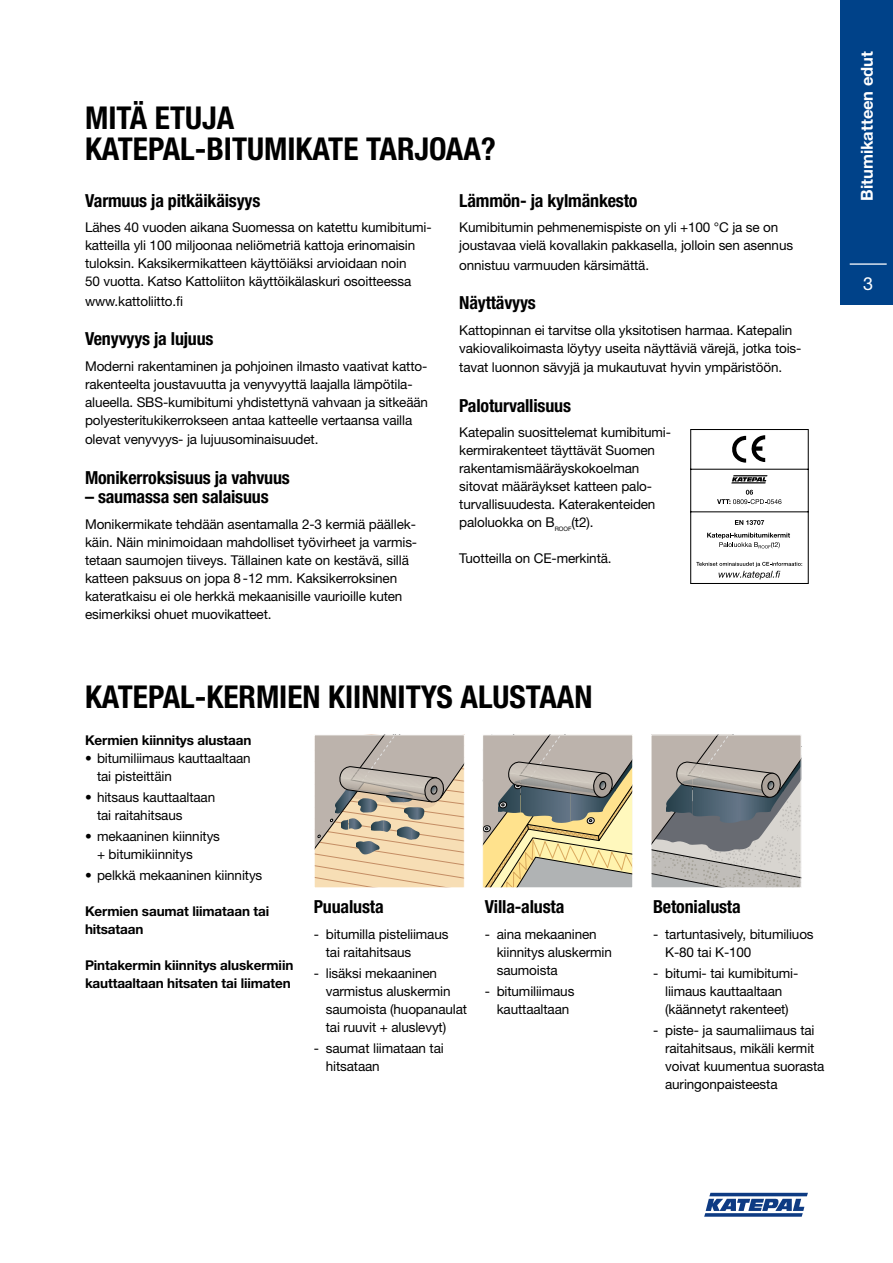
<style>
.page{position:relative;width:893px;height:1263px;background:#fff}
.page>*{position:absolute;margin:0;border:0;box-sizing:border-box;transform-origin:0 0}
.t1{font:700 condensed 31.5px/31.5px "Helvetica Neue LT Std";color:#000}
.t2{font:700 condensed 18px "Helvetica Neue LT Std";letter-spacing:-.01em;color:#000}
.t3{font:18px "Helvetica Neue LT Std";color:#fff}
.t4{font:700 16.5px "Helvetica Neue LT Std";color:#fff}
.t5{font:13.5px/18px "Helvetica Neue LT Std";letter-spacing:-.01em;color:#000}
.t6{font:700 13.5px/18px "Helvetica Neue LT Std";letter-spacing:-.01em;color:#000}
</style>
<div class="page">
<svg style="left:690px;top:429px;width:119px;height:155px"></svg>
<div style="left:840px;top:0;width:53px;height:305px;background:#004289"></div>
<hr style="left:850px;top:263px;width:37px;height:2px;background:#fff">
<svg style="left:704px;top:1193px;width:104px;height:24px"></svg>
<svg style="left:316px;top:736px;width:147px;height:150px;background:#cbbba5"></svg>
<div style="left:314px;top:734px;width:151px;height:154px;border:1px solid #fff"></div>
<svg style="left:484px;top:736px;width:147px;height:150px;background:#b8b095"></svg>
<div style="left:482px;top:734px;width:151px;height:154px;border:1px solid #fff"></div>
<svg style="left:653px;top:736px;width:147px;height:150px;background:#a09f9e"></svg>
<div style="left:651px;top:734px;width:151px;height:154px;border:1px solid #fff"></div>
<h1 class="t1" style="left:85px;top:101px;width:412px">MITÄ ETUJA<br>KATEPAL-BITUMIKATE TARJOAA?</h1>
<h2 class="t2" style="left:85px;top:190px;width:177px">Varmuus ja pitkäikäisyys</h2>
<p class="t5" style="left:85px;top:218px;width:348px">Lähes 40 vuoden aikana Suomessa on katettu kumibitumi&shy;katteilla yli 100 miljoonaa neliömetriä kattoja erinomaisin tuloksin. Kaksikermikatteen käyttöiäksi arvioidaan noin<br>50 vuotta. Katso Kattoliiton käyttöikälaskuri osoitteessa</p>
<p class="t5" style="left:85px;top:292px;width:100px">www.kattoliitto.fi</p>
<h2 class="t2" style="left:85px;top:328px;width:130px">Venyvyys ja lujuus</h2>
<p class="t5" style="left:85px;top:357px;width:345px">Moderni rakentaminen ja pohjoinen ilmasto vaativat katto&shy;rakenteelta joustavuutta ja venyvyyttä laajalla lämpötila&shy;alueella. SBS-kumibitumi yhdistettynä vahvaan ja sitkeään polyesteritukikerrokseen antaa katteelle vertaansa vailla</p>
<p class="t5" style="left:85px;top:430px;width:235px">olevat venyvyys- ja lujuusominaisuudet.</p>
<h2 class="t2" style="left:85px;top:466px;width:206px">Monikerroksisuus ja vahvuus</h2>
<h2 class="t2" style="left:85px;top:486px;width:185px">– saumassa sen salaisuus</h2>
<p class="t5" style="left:85px;top:515px;width:334px">Monikermikate tehdään asentamalla 2-3 kermiä päällek&shy;käin. Näin minimoidaan mahdolliset työvirheet ja varmis&shy;tetaan saumojen tiiveys. Tällainen kate on kestävä, sillä katteen paksuus on jopa 8 -12 mm. Kaksikerroksinen kateratkaisu ei ole herkkä mekaanisille vaurioille kuten esimerkiksi ohuet muovikatteet.</p>
<h2 class="t2" style="left:459px;top:190px;width:180px">Lämmön- ja kylmänkesto</h2>
<p class="t5" style="left:459px;top:218px;width:335px">Kumibitumin pehmenemispiste on yli +100 °C ja se on joustavaa vielä kovallakin pakkasella, jolloin sen asennus</p>
<p class="t5" style="left:459px;top:256px;width:191px">onnistuu varmuuden kärsimättä.</p>
<h2 class="t2" style="left:459px;top:292px;width:78px">Näyttävyys</h2>
<p class="t5" style="left:459px;top:321px;width:344px">Kattopinnan ei tarvitse olla yksitotisen harmaa. Katepalin vakiovalikoimasta löytyy useita näyttäviä värejä, jotka tois-</p>
<p class="t5" style="left:459px;top:358px;width:324px">tavat luonnon sävyjä ja mukautuvat hyvin ympäristöön.</p>
<h2 class="t2" style="left:459px;top:394px;width:113px">Paloturvallisuus</h2>
<p class="t5" style="left:459px;top:423px;width:213px">Katepalin suosittelemat kumibitumi&shy;kermirakenteet täyttävät Suomen rakentamismääräyskokoelman sitovat määräykset katteen palo&shy;turvallisuudesta. Katerakenteiden paloluokka on B<sub>ROOF</sub>(t2).</p>
<p class="t5" style="left:459px;top:549px;width:154px">Tuotteilla on CE-merkintä.</p>
<h1 class="t1" style="left:85px;top:681px;width:509px">KATEPAL-KERMIEN KIINNITYS ALUSTAAN</h1>
<p class="t6" style="left:85px;top:731px;width:168px">Kermien kiinnitys alustaan</p>
<p class="t5" style="left:97px;top:749px;width:155px;text-indent:-12px">• bitumiliimaus kauttaaltaan tai pisteittäin</p>
<p class="t5" style="left:97px;top:788px;width:120px;text-indent:-12px">• hitsaus kauttaaltaan tai raitahitsaus</p>
<p class="t5" style="left:97px;top:827px;width:124px;text-indent:-12px">• mekaaninen kiinnitys + bitumikiinnitys</p>
<p class="t5" style="left:85px;top:866px;width:179px">• pelkkä mekaaninen kiinnitys</p>
<p class="t6" style="left:85px;top:902px;width:186px">Kermien saumat liimataan tai hitsataan</p>
<p class="t6" style="left:85px;top:956px;width:210px">Pintakermin kiinnitys aluskermiin kauttaaltaan hitsaten tai liimaten</p>
<h2 class="t2" style="left:314px;top:896px;width:71px">Puualusta</h2>
<p class="t5" style="left:326px;top:924px;width:124px;text-indent:-12px">- bitumilla pisteliimaus tai raitahitsaus</p>
<p class="t5" style="left:326px;top:963px;width:143px;text-indent:-12px">- lisäksi mekaaninen varmistus aluskermin saumoista (huopanaulat tai ruuvit + aluslevyt)</p>
<p class="t5" style="left:326px;top:1038px;width:119px;text-indent:-12px">- saumat liimataan tai hitsataan</p>
<h2 class="t2" style="left:485px;top:896px;width:81px">Villa-alusta</h2>
<p class="t5" style="left:497px;top:924px;width:117px;text-indent:-12px">- aina mekaaninen kiinnitys aluskermin saumoista</p>
<p class="t5" style="left:485px;top:981px;width:91px;text-align:center">- bitumiliimaus kauttaaltaan</p>
<h2 class="t2" style="left:653px;top:896px;width:89px">Betonialusta</h2>
<p class="t5" style="left:665px;top:924px;width:150px;text-indent:-12px">- tartuntasively, bitumiliuos<br>K-80 tai K-100</p>
<p class="t5" style="left:653px;top:963px;width:147px;text-align:center">- bitumi- tai kumibitumi&shy;liimaus kauttaaltaan (käännetyt rakenteet)</p>
<p class="t5" style="left:665px;top:1020px;width:161px;text-indent:-12px">- piste- ja saumaliimaus tai raitahitsaus, mikäli kermit voivat kuumentua suorasta auringonpaisteesta</p>
<p class="t4" style="left:856px;top:81px;width:55px;rotate:-90deg">Sisältö</p>
<p class="t4" style="left:857px;top:201px;width:151px;rotate:-90deg">Bitumikatteen edut</p>
<h2 class="t3" style="left:863px;top:273px;width:12px">3</h2>
</div>
